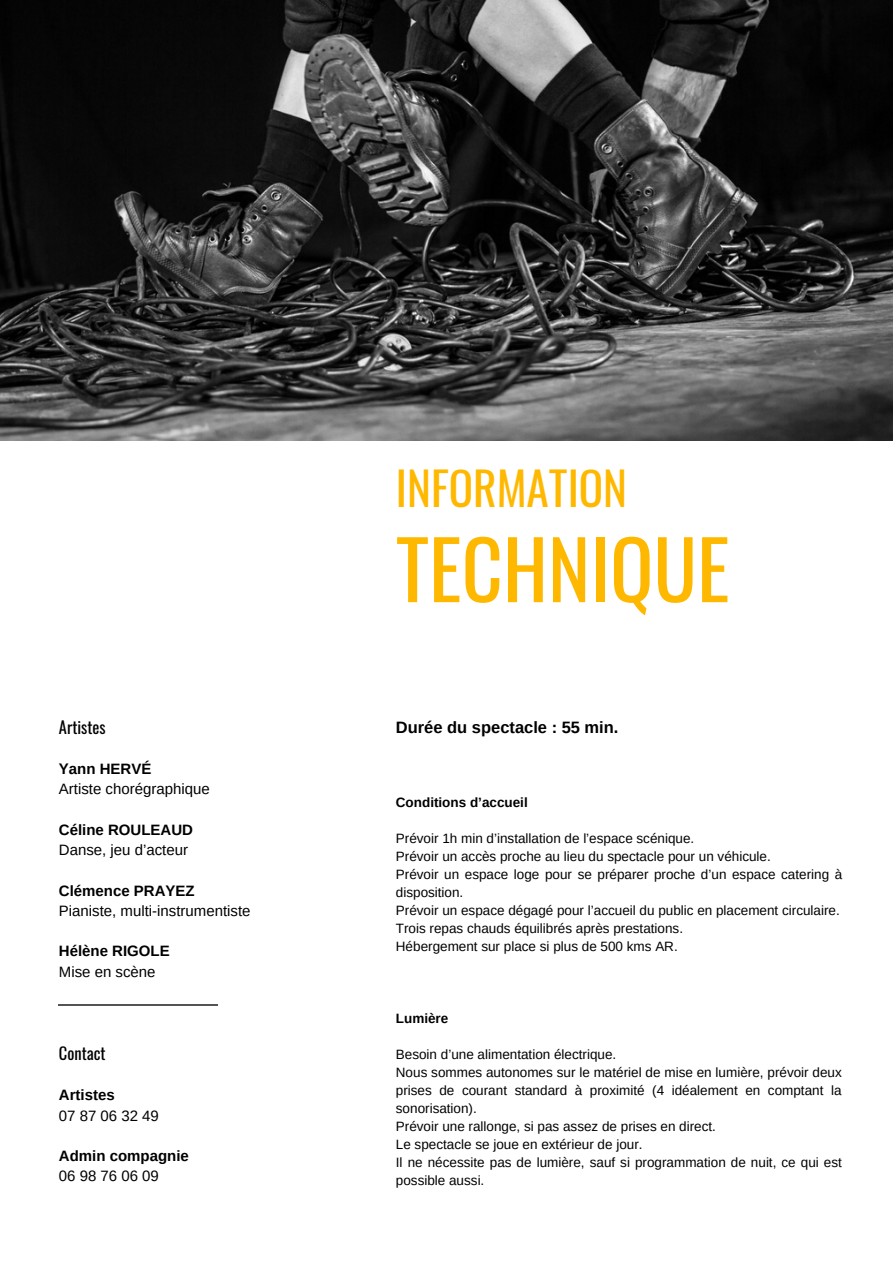
<style>
.page{position:relative;width:893px;height:1264px;background:#fff}
.page>*{position:absolute;margin:0;border:0;box-sizing:border-box;transform-origin:0 0}
.t1{font:80.1px "Oswald";color:#ffb800}
.t2{font:45.3px "Oswald";color:#ffb800}
.t3{font:700 16.5px "Arimo";color:#000}
.t4{font:16.5px "Oswald";color:#000}
.t5{font:15px "Arimo";color:#000}
.t6{font:700 15px "Arimo";color:#000}
.t7{font:13.5px/18px "Arimo";color:#000}
.t8{font:700 13.5px "Arimo";color:#000}
</style>
<div class="page">
<img style="left:0;top:0;width:892px;height:441px">
<hr style="left:58px;top:1004px;width:160px;height:1px;background:#545454">
<p class="t4" style="left:59px;top:714px;width:48px">Artistes</p>
<p class="t6" style="left:59px;top:760px;width:94px">Yann HERVÉ</p>
<p class="t5" style="left:59px;top:780px;width:152px">Artiste chorégraphique</p>
<p class="t6" style="left:59px;top:821px;width:136px">Céline ROULEAUD</p>
<p class="t5" style="left:59px;top:841px;width:131px">Danse, jeu d’acteur</p>
<p class="t6" style="left:59px;top:882px;width:137px">Clémence PRAYEZ</p>
<p class="t5" style="left:59px;top:902px;width:193px">Pianiste, multi-instrumentiste</p>
<p class="t6" style="left:59px;top:942px;width:112px">Hélène RIGOLE</p>
<p class="t5" style="left:59px;top:963px;width:98px">Mise en scène</p>
<p class="t4" style="left:59px;top:1040px;width:48px">Contact</p>
<p class="t6" style="left:59px;top:1086px;width:57px">Artistes</p>
<p class="t5" style="left:59px;top:1106px;width:101px">07 87 06 32 49</p>
<p class="t6" style="left:59px;top:1147px;width:131px">Admin compagnie</p>
<p class="t5" style="left:59px;top:1167px;width:101px">06 98 76 06 09</p>
<h2 class="t2" style="left:396px;top:453px;width:233px">INFORMATION</h2>
<h1 class="t1" style="left:396px;top:506px;width:335px">TECHNIQUE</h1>
<p class="t3" style="left:396px;top:717px;width:224px">Durée du spectacle : 55 min.</p>
<p class="t8" style="left:396px;top:794px;width:133px">Conditions d’accueil</p>
<p class="t7" style="left:396px;top:829px;width:448px">Prévoir 1h min d’installation de l’espace scénique.<br>Prévoir un accès proche au lieu du spectacle pour un véhicule.<br>Prévoir un espace loge pour se préparer proche d’un espace catering à disposition.<br>Prévoir un espace dégagé pour l’accueil du public en placement circulaire.<br>Trois repas chauds équilibrés après prestations.<br>Hébergement sur place si plus de 500 kms AR.</p>
<p class="t8" style="left:396px;top:1010px;width:54px">Lumière</p>
<p class="t7" style="left:396px;top:1045px;width:447px">Besoin d’une alimentation électrique.<br>Nous sommes autonomes sur le matériel de mise en lumière, prévoir deux prises de courant standard à proximité (4 idéalement en comptant la sonorisation).<br>Prévoir une rallonge, si pas assez de prises en direct.<br>Le spectacle se joue en extérieur de jour.<br>Il ne nécessite pas de lumière, sauf si programmation de nuit, ce qui est possible aussi.</p>
</div>
